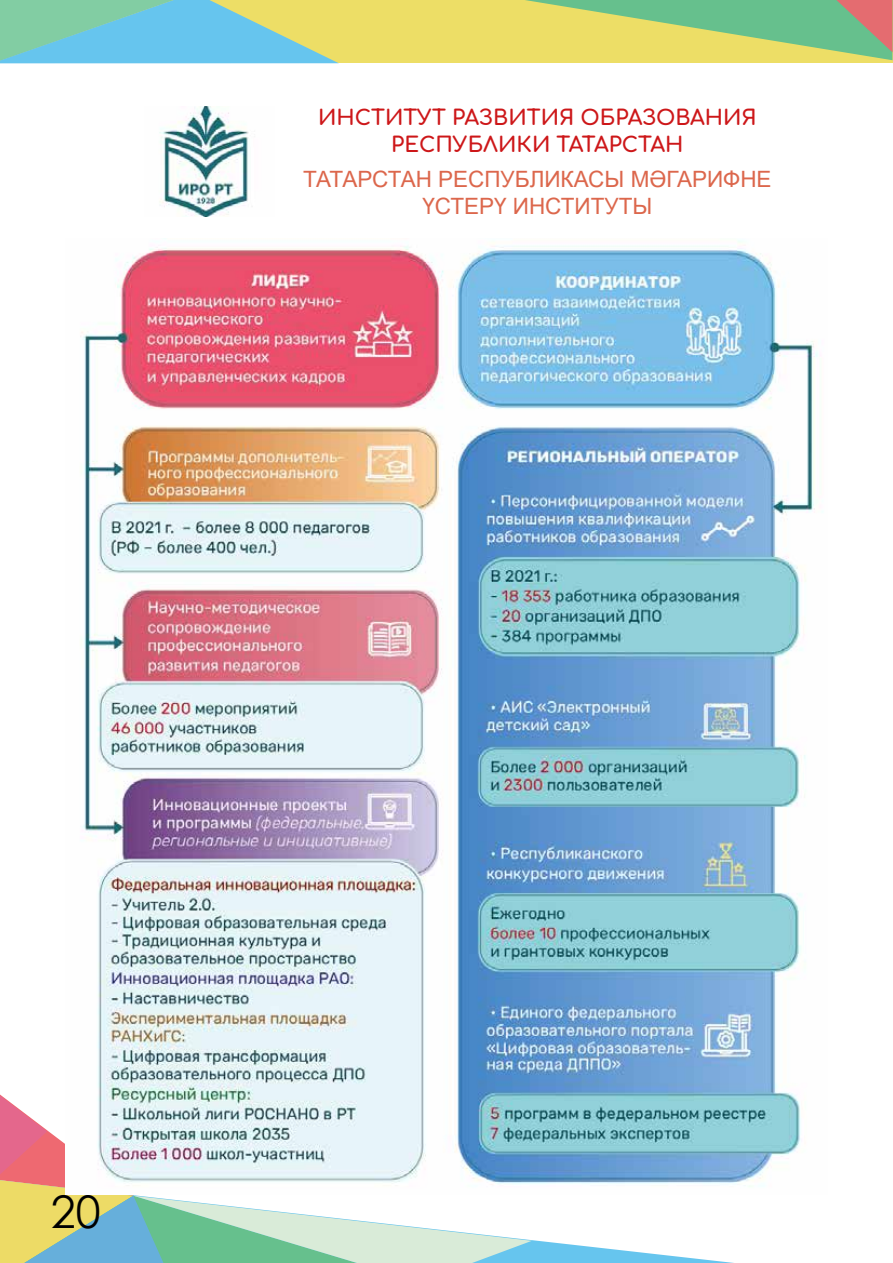
<style>
.page{position:relative;width:893px;height:1263px;background:#fff}
.page>*{position:absolute;margin:0;border:0;box-sizing:border-box;transform-origin:0 0}
.t1{font:45px "Century Gothic";color:#000}
.t2{font:22.5px/27px "Arial";color:#dc674c;text-align:center}
.t3{font:700 21px/27px "Comfortaa";color:#cd1719;text-align:center}
</style>
<div class="page">
<svg style="left:532px;top:1240px;width:202px;height:23px"></svg>
<svg style="left:0;top:1094px;width:532px;height:169px"></svg>
<div style="left:0;top:0;width:892px;height:63px;background:#edde66"></div>
<svg style="left:0;top:0;width:339px;height:64px"></svg>
<svg style="left:525px;top:0;width:367px;height:60px"></svg>
<img style="left:66px;top:240px;width:757px;height:954px">
<img style="left:159px;top:106px;width:90px;height:110px">
<p class="t3" style="left:318px;top:101px;width:440px">ИНСТИТУТ РАЗВИТИЯ ОБРАЗОВАНИЯ<br>РЕСПУБЛИКИ ТАТАРСТАН</p>
<p class="t2" style="left:303px;top:166px;width:470px">ТАТАРСТАН РЕСПУБЛИКАСЫ МӘГАРИФНЕ<br>ҮСТЕРҮ ИНСТИТУТЫ</p>
<h1 class="t1" style="left:51px;top:1180px;width:51px">20</h1>
</div>
